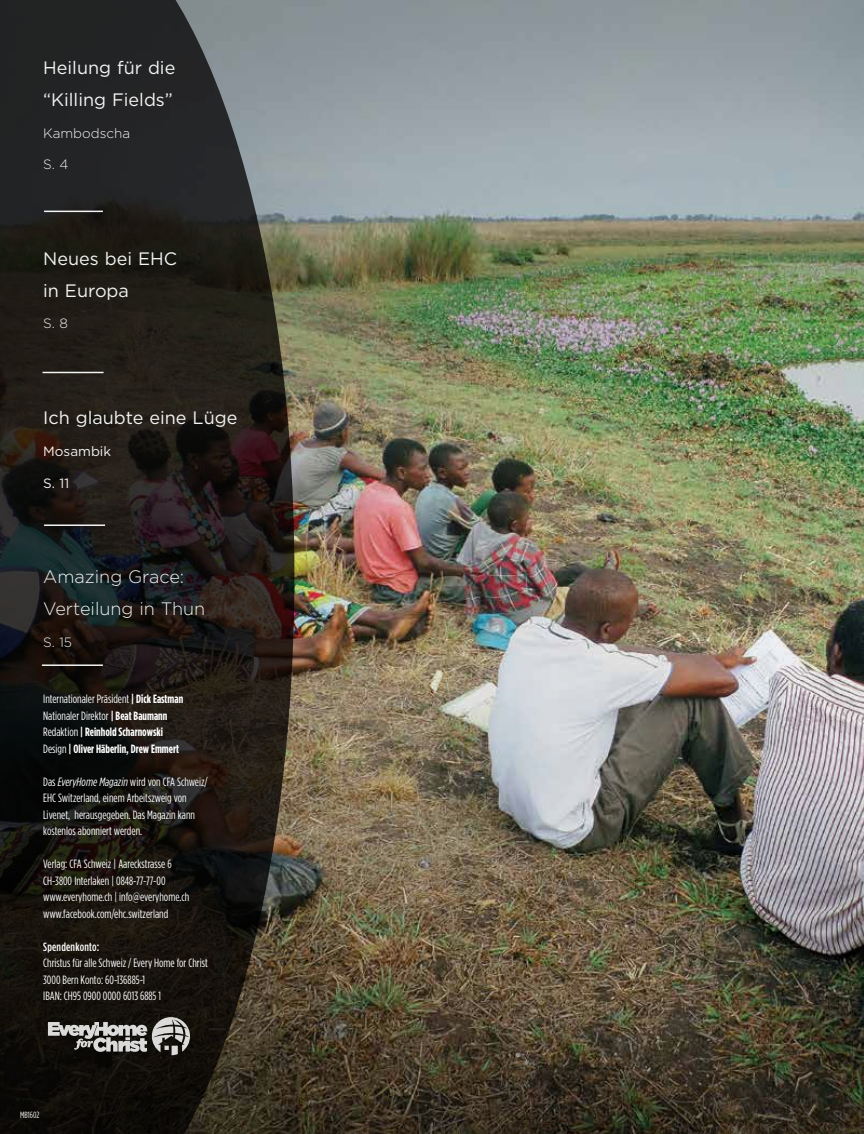
<style>
.page{position:relative;width:864px;height:1134px;background:#fff}
.page>*{position:absolute;margin:0;border:0;box-sizing:border-box;transform-origin:0 0}
.t1{font:18px/31.8px "Gotham";color:#f2f3f2}
.t2{font:300 18px/31.8px "Gotham";color:#f2f3f2}
.t3{font:300 13.5px "Gotham";color:#f2f3f2}
.t4{font:13.5px "Gotham";color:#f2f3f2}
.t5{font:12px/16.5px "Gotham Condensed";color:#fff}
.t6{font:700 12px/16.5px "Gotham Condensed";color:#fff}
.t7{font:500 12px "Gotham Condensed";letter-spacing:.02em;color:#fff}
.t8{font:9px "Gotham Condensed";color:#f2f3f2}
.s1{font-weight:400}
.s2{font-style:italic}
</style>
<div class="page">
<img style="left:294px;top:0;width:570px;height:1134px">
<svg style="left:0;top:0;width:294px;height:1134px;background:#25221e"></svg>
<hr style="left:44px;top:211px;width:59px;height:1px;background:#f2f3f2">
<svg style="left:48px;top:1017px;width:142px;height:38px;background:#656360"></svg>
<hr style="left:43px;top:372px;width:61px;height:1px;background:#f2f3f2">
<hr style="left:44px;top:524px;width:61px;height:2px;background:#f2f3f2">
<hr style="left:42px;top:664px;width:61px;height:2px;background:#f2f3f2">
<h1 class="t1" style="left:43px;top:51px;width:134px">Heilung für die “Killing Fields”</h1>
<p class="t3" style="left:43px;top:124px;width:89px">Kambodscha</p>
<p class="t3" style="left:43px;top:156px;width:27px">S. 4</p>
<h1 class="t1" style="left:43px;top:242px;width:135px">Neues bei EHC in Europa</h1>
<p class="t3" style="left:43px;top:315px;width:26px">S. 8</p>
<h1 class="t1" style="left:43px;top:401px;width:196px">Ich glaubte eine Lüge</h1>
<p class="t4" style="left:43px;top:442px;width:70px">Mosambik</p>
<p class="t4" style="left:43px;top:474px;width:28px">S. 11</p>
<h1 class="t2" style="left:43px;top:560px;width:164px">Amazing Grace:<br>Verteilung in Thun</h1>
<p class="t3" style="left:43px;top:633px;width:30px">S. 15</p>
<p class="t6" style="left:43px;top:691px;width:142px"><span class="s1">Internationaler Präsident</span> | Dick Eastman <span class="s1">Nationaler Direktor</span> | Beat Baumann <span class="s1">Redaktion</span> | Reinhold Scharnowski <span class="s1">Design</span> | Oliver Häberlin, Drew Emmert</p>
<p class="t5" style="left:43px;top:773px;width:166px">Das <span class="s2">EveryHome Magazin</span> wird von CFA Schweiz/ EHC Switzerland, einem Arbeitszweig von Livenet, herausgegeben. Das Magazin kann kostenlos abonniert werden.</p>
<p class="t5" style="left:43px;top:856px;width:148px">Verlag: CFA Schweiz | Aareckstrasse 6<br>CH-3800 Interlaken | 0848-77-77-00 www.everyhome.ch | info@everyhome.ch www.facebook.com/ehc.switzerland</p>
<p class="t7" style="left:43px;top:940px;width:57px">Spendenkonto:</p>
<p class="t5" style="left:43px;top:955px;width:166px">Christus für alle Schweiz / Every Home for Christ<br>3000 Bern Konto: 60-136885-1<br>IBAN: CH95 0900 0000 6013 6885 1</p>
<p class="t8" style="left:20px;top:1110px;width:21px">MB1602</p>
</div>
